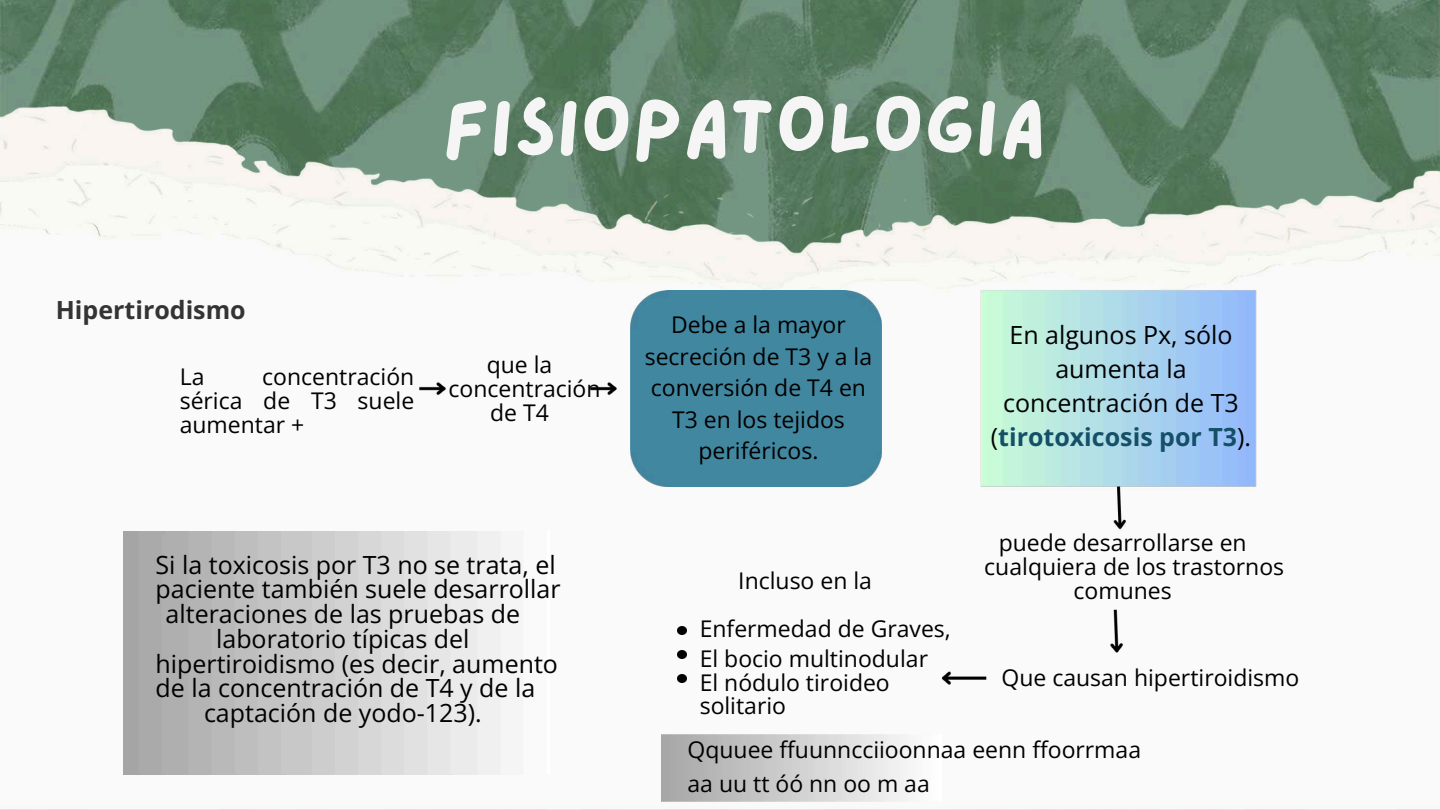
<style>
.page{position:relative;width:1440px;height:810px;background:#fff}
.page>*{position:absolute;margin:0;border:0;box-sizing:border-box;transform-origin:0 0}
.t1{font:80px "Lazydog";color:#f5f5f5}
.t2{font:25px/33.8px "Open Sans";color:#000;text-align:center}
.t3{font:700 25px "Open Sans";color:#343434}
.t4{font:23px/24px "Open Sans";color:#000}
.s1{font-weight:700;color:#145068}
</style>
<div class="page">
<img style="left:0;top:0;width:1440px;height:64px">
<img style="left:0;top:64px;width:1440px;height:746px">
<img style="left:123px;top:531px;width:426px;height:243px">
<img style="left:415px;top:377px;width:36px;height:23px">
<img style="left:586px;top:377px;width:36px;height:23px">
<div style="left:630px;top:291px;width:252px;height:195px;background:#4187a0"></div>
<svg style="left:678px;top:626px;width:8px;height:9px"></svg>
<svg style="left:678px;top:650px;width:8px;height:9px"></svg>
<svg style="left:678px;top:674px;width:8px;height:9px"></svg>
<img style="left:661px;top:734px;width:281px;height:68px">
<img style="left:936px;top:667px;width:55px;height:22px">
<img style="left:1105px;top:605px;width:23px;height:52px">
<img style="left:976px;top:286px;width:285px;height:248px">
<h1 class="t1" style="left:443px;top:88px;width:604px">FISIOPATOLOGIA</h1>
<p class="t3" style="left:56px;top:292px;width:191px">Hipertirodismo</p>
<p class="t4" style="left:180px;top:364px;width:236px;text-align:justify;text-indent:83px">concentración sérica de T3 suele aumentar +</p>
<p class="t4" style="left:449px;top:352px;width:154px;text-align:center">que la concentración de T4</p>
<p class="t4" style="left:180px;top:364px;width:26px">La</p>
<p class="t2" style="left:156px;top:547px;width:402px">Si la toxicosis por T3 no se trata, el</p>
<p class="t2" style="left:156px;top:572px;width:407px">paciente también suele desarrollar</p>
<p class="t2" style="left:166px;top:596px;width:356px">alteraciones de las pruebas de</p>
<p class="t2" style="left:216px;top:621px;width:255px">laboratorio típicas del</p>
<p class="t2" style="left:156px;top:646px;width:404px">hipertiroidismo (es decir, aumento</p>
<p class="t2" style="left:156px;top:671px;width:381px">de la concentración de T4 y de la</p>
<p class="t2" style="left:204px;top:695px;width:279px">captación de yodo-123).</p>
<p class="t4" style="left:645px;top:309px;width:229px;line-height:31.5px;text-align:center">Debe a la mayor secreción de T3 y a la conversión de T4 en<br>T3 en los tejidos periféricos.</p>
<p class="t2" style="left:991px;top:318px;width:262px">En algunos Px, sólo aumenta la concentración de T3 (<span class="s1">tirotoxicosis por T3</span>).</p>
<p class="t4" style="left:999px;top:530px;width:249px">puede desarrollarse en</p>
<p class="t4" style="left:984px;top:554px;width:301px">cualquiera de los trastornos</p>
<p class="t4" style="left:1074px;top:578px;width:100px">comunes</p>
<p class="t4" style="left:700px;top:557px;width:253px;line-height:48px;text-indent:39px">Incluso en la<br>Enfermedad de Graves,</p>
<p class="t4" style="left:700px;top:646px;width:230px;line-height:23.6px">El bocio multinodular<br>El nódulo tiroideo solitario</p>
<p class="t4" style="left:688px;top:732px;width:455px;line-height:33.8px">Qquuee ffuunncciioonnaa eenn ffoorrmaa aa uu tt óó nn oo m aa</p>
<p class="t4" style="left:1002px;top:665px;width:299px">Que causan hipertiroidismo</p>
</div>
